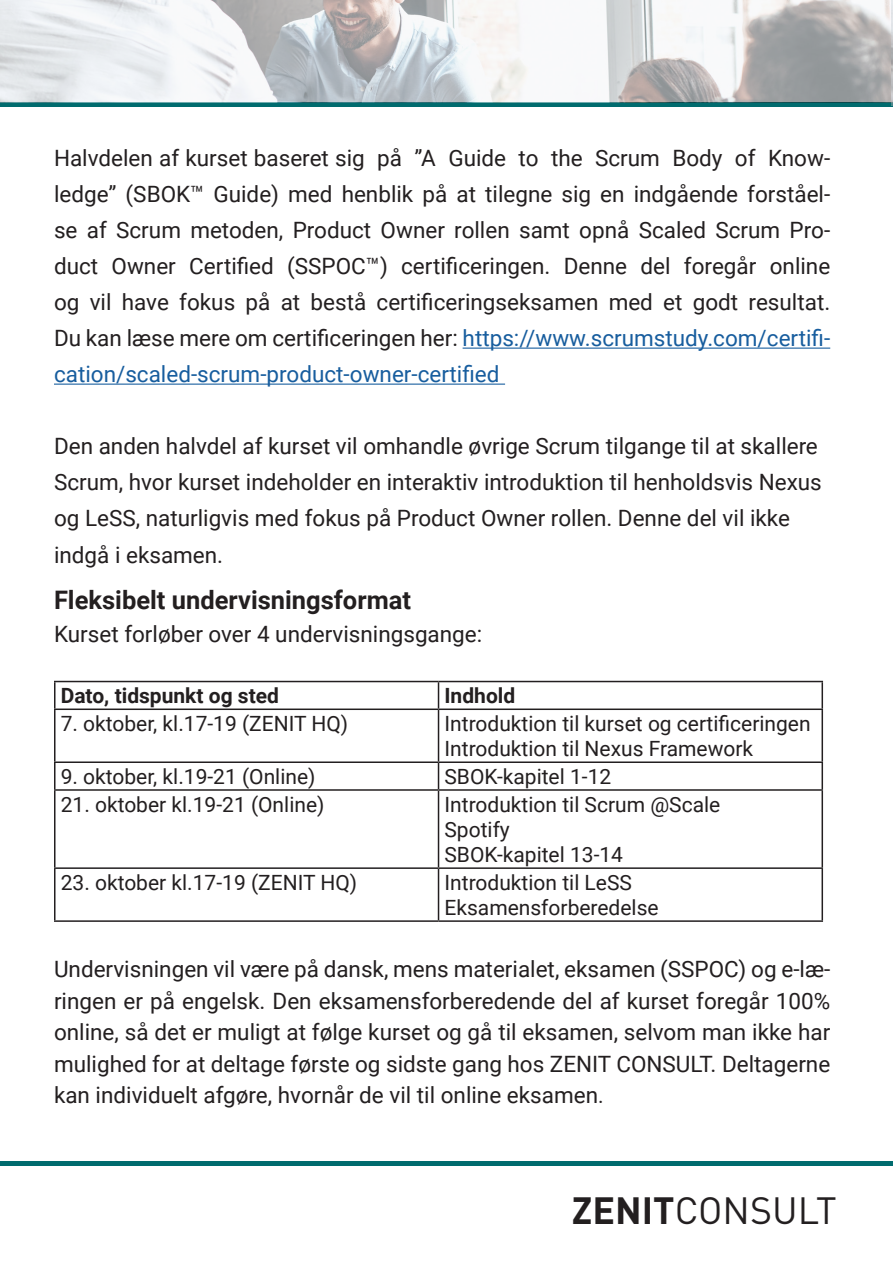
<style>
.page{position:relative;width:893px;height:1263px;background:#fff}
.page>*{position:absolute;margin:0;border:0;box-sizing:border-box;transform-origin:0 0}
.t1{font:37.5px "DINOT";color:#231f20}
.t2{font:700 25.5px "Roboto";color:#231f20}
.t3{font:22.5px/36px "Roboto";color:#231f20;text-align:justify}
.t4{font:21px/25.2px "Roboto";color:#231f20}
.t5{font:700 21px "Roboto";color:#231f20}
.s1{color:#175d9e}
.s2{font-size:21px}
.s3{font-weight:700}
</style>
<div class="page">
<div style="left:1px;top:1160px;width:892px;height:5px;background:#006b6e"></div>
<div style="left:0;top:102px;width:893px;height:5px;background:#006b6e"></div>
<hr style="left:463px;top:348px;width:367px;height:1px;background:#175d9e">
<hr style="left:54px;top:384px;width:451px;height:1px;background:#175d9e">
<img style="left:0;top:0;width:891px;height:102px">
<hr style="left:54px;top:681px;width:384px;height:1px;background:#231f20">
<hr style="left:54px;top:682px;width:2px;height:26px;background:#231f20">
<hr style="left:438px;top:681px;width:385px;height:1px;background:#231f20">
<svg style="left:438px;top:682px;width:1px;height:26px"></svg>
<hr style="left:821px;top:682px;width:2px;height:26px;background:#231f20">
<hr style="left:54px;top:708px;width:384px;height:2px;background:#231f20">
<hr style="left:54px;top:710px;width:2px;height:51px;background:#231f20">
<hr style="left:438px;top:708px;width:385px;height:2px;background:#231f20">
<hr style="left:438px;top:710px;width:1px;height:51px;background:#231f20">
<hr style="left:821px;top:710px;width:2px;height:51px;background:#231f20">
<hr style="left:54px;top:761px;width:384px;height:2px;background:#231f20">
<hr style="left:54px;top:763px;width:2px;height:26px;background:#231f20">
<hr style="left:438px;top:761px;width:385px;height:2px;background:#231f20">
<svg style="left:438px;top:763px;width:1px;height:26px"></svg>
<hr style="left:821px;top:763px;width:2px;height:26px;background:#231f20">
<hr style="left:54px;top:789px;width:384px;height:2px;background:#231f20">
<hr style="left:54px;top:791px;width:2px;height:76px;background:#231f20">
<hr style="left:438px;top:789px;width:385px;height:2px;background:#231f20">
<hr style="left:438px;top:791px;width:1px;height:76px;background:#231f20">
<hr style="left:821px;top:791px;width:2px;height:76px;background:#231f20">
<hr style="left:54px;top:867px;width:384px;height:2px;background:#231f20">
<hr style="left:54px;top:869px;width:2px;height:51px;background:#231f20">
<hr style="left:438px;top:867px;width:385px;height:2px;background:#231f20">
<hr style="left:438px;top:869px;width:1px;height:51px;background:#231f20">
<hr style="left:821px;top:869px;width:2px;height:51px;background:#231f20">
<hr style="left:54px;top:920px;width:384px;height:2px;background:#231f20">
<hr style="left:438px;top:920px;width:385px;height:2px;background:#231f20">
<img style="left:891px;top:0;width:2px;height:105px">
<p class="t3" style="left:54px;top:140px;width:778px">Halvdelen af kurset baseret sig på ”A Guide to the Scrum Body of Know&shy;ledge” (SBOK™ Guide) med henblik på at tilegne sig en indgående forståel&shy;se af Scrum metoden, Product Owner rollen samt opnå Scaled Scrum Pro&shy;duct Owner Certified (SSPOC™) certificeringen. Denne del foregår online og vil have fokus på at bestå certificeringseksamen med et godt resultat.<br>Du kan læse mere om certificeringen her: <span class="s1">https://www.scrumstudy.com/certifi&shy;cation/scaled-scrum-product-owner-certified</span></p>
<p class="t3" style="left:54px;top:428px;width:769px;text-align:left">Den anden halvdel af kurset vil omhandle øvrige Scrum tilgange til at skallere Scrum, hvor kurset indeholder en interaktiv introduktion til henholdsvis Nexus og LeSS, naturligvis med fokus på Product Owner rollen. Denne del vil ikke indgå i eksamen.</p>
<p class="t2" style="left:54px;top:582px;width:359px">Fleksibelt undervisningsformat</p>
<p class="t3" style="left:54px;top:615px;width:430px">Kurset forløber over 4 undervisningsgange:</p>
<p class="t5" style="left:61px;top:681px;width:220px">Dato, tidspunkt og sted</p>
<p class="t5" style="left:444px;top:681px;width:72px">Indhold</p>
<p class="t4" style="left:61px;top:710px;width:289px">7. oktober, kl.17-19 (ZENIT HQ)</p>
<p class="t4" style="left:444px;top:710px;width:368px">Introduktion til kurset og certificeringen</p>
<p class="t4" style="left:444px;top:735px;width:310px">Introduktion til Nexus Framework</p>
<p class="t4" style="left:61px;top:763px;width:256px">9. oktober, kl.19-21 (Online)</p>
<p class="t4" style="left:444px;top:763px;width:168px">SBOK-kapitel 1-12</p>
<p class="t4" style="left:61px;top:791px;width:265px">21. oktober kl.19-21 (Online)</p>
<p class="t4" style="left:444px;top:791px;width:277px">Introduktion til Scrum @Scale<br>Spotify<br>SBOK-kapitel 13-14</p>
<p class="t4" style="left:61px;top:869px;width:298px">23. oktober kl.17-19 (ZENIT HQ)</p>
<p class="t4" style="left:444px;top:869px;width:189px">Introduktion til LeSS</p>
<p class="t4" style="left:444px;top:894px;width:216px">Eksamensforberedelse</p>
<p class="t3" style="left:54px;top:953px;width:778px;line-height:31.5px">Undervisningen vil være på dansk, mens materialet, eksamen (SSPOC) og e-læ&shy;ringen er på engelsk. Den eksamensforberedende del af kurset foregår 100% online, så det er muligt at følge kurset og gå til eksamen, selvom man ikke har mulighed for at deltage første og sidste gang hos ZENIT CONSULT. Deltagerne kan individuelt afgøre, hvornår de vil til online eksamen<span class="s2">.</span></p>
<p class="t1" style="left:572px;top:1187px;width:266px"><span class="s3">ZENIT</span>CONSULT</p>
</div>
